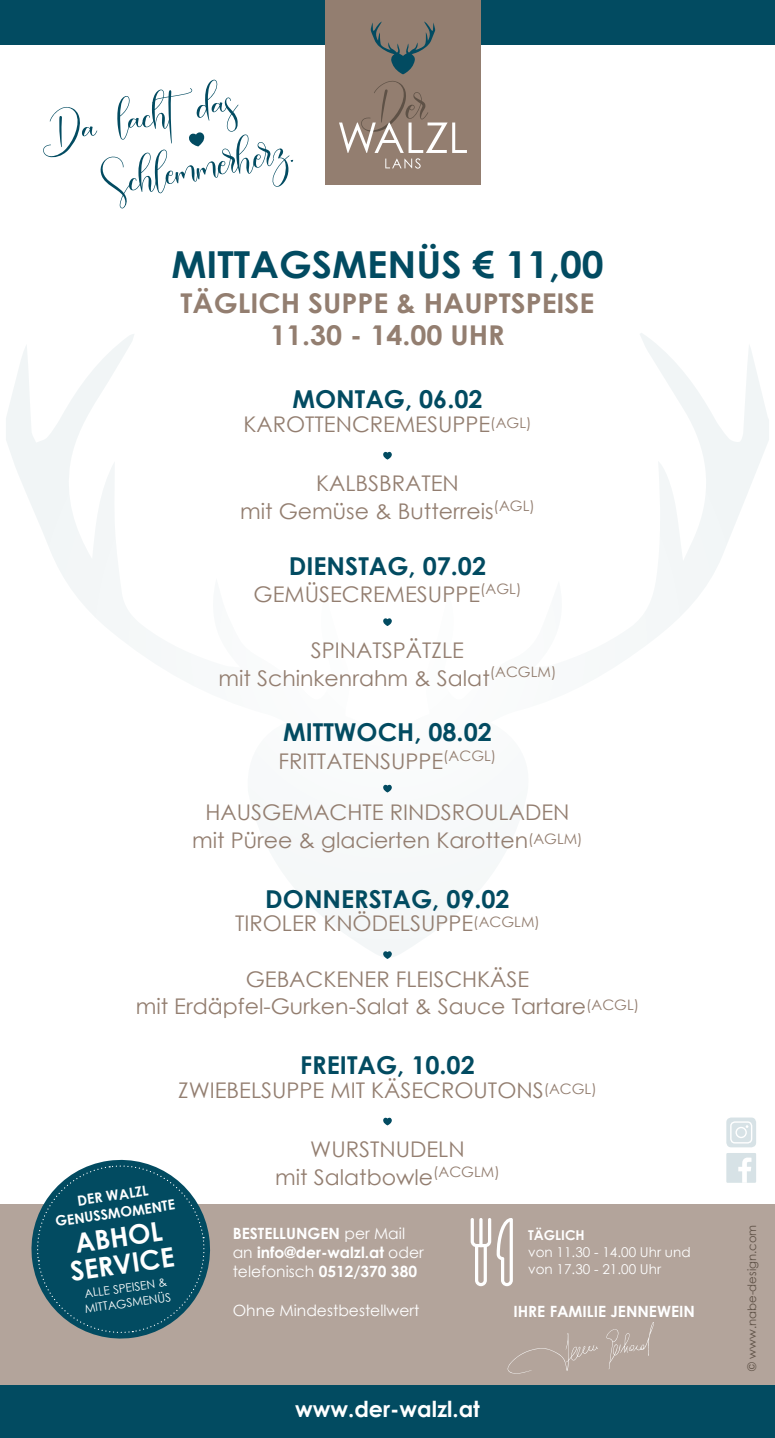
<style>
.page{position:relative;width:775px;height:1438px;background:#fff}
.page>*{position:absolute;margin:0;border:0;box-sizing:border-box;transform-origin:0 0}
.t1{font:64px "Paisley";color:#024b61}
.t2{font:700 37.12px "Century Gothic";color:#024b61;scale:1.05 1}
.t3{font:700 27.25px "Century Gothic";color:#937e70;scale:1.05 1}
.t4{font:700 26.88px "Century Gothic";color:#fff}
.t5{font:700 24.62px "Century Gothic";color:#024b61}
.t6{font:700 22.12px "Century Gothic";color:#fff}
.t7{font:21.62px "Century Gothic";color:#937e70}
.t8{font:700 15.5px/19.4px "Century Gothic";color:#fff}
.t9{font:15.5px "Century Gothic";color:#fff}
.t10{font:700 14px "Century Gothic";color:#fff}
.t11{font:13.5px "Century Gothic";color:#fff}
.t12{font:700 13.5px "Century Gothic";color:#fff}
.t13{font:11.75px "Century Gothic";color:#5e5146}
.t14{font:11.62px "Century Gothic";color:#fff}
.s1{font-weight:400}
</style>
<div class="page">
<svg style="left:6px;top:333px;width:763px;height:624px"></svg>
<div style="left:0;top:0;width:775px;height:44px;background:#024b61"></div>
<div style="left:325px;top:0;width:156px;height:184px;background:#937e70"></div>
<svg style="left:371px;top:22px;width:64px;height:52px"></svg>
<svg style="left:339px;top:81px;width:128px;height:88px"></svg>
<svg style="left:189px;top:132px;width:15px;height:14px"></svg>
<svg style="left:383px;top:451px;width:9px;height:8px"></svg>
<svg style="left:383px;top:618px;width:9px;height:8px"></svg>
<svg style="left:383px;top:784px;width:9px;height:8px"></svg>
<svg style="left:383px;top:951px;width:9px;height:8px"></svg>
<svg style="left:383px;top:1117px;width:9px;height:8px"></svg>
<div style="left:0;top:1204px;width:775px;height:234px;background:#b3a49b"></div>
<div style="left:0;top:1385px;width:775px;height:53px;background:#024b61"></div>
<svg style="left:726px;top:1117px;width:30px;height:30px"></svg>
<div style="left:730px;top:1121px;width:22px;height:22px;border:1px solid #fff;border-radius:4px"></div>
<div style="left:735px;top:1126px;width:12px;height:12px;border:1px solid #fff;border-radius:50%"></div>
<div style="left:726px;top:1153px;width:30px;height:29px;background:#d7e2e6"></div>
<svg style="left:738px;top:1157px;width:13px;height:25px"></svg>
<svg style="left:31px;top:1159px;width:180px;height:180px"></svg>
<svg style="left:497px;top:1218px;width:16px;height:68px"></svg>
<svg style="left:471px;top:1218px;width:20px;height:68px"></svg>
<svg style="left:479px;top:1218px;width:4px;height:29px"></svg>
<svg style="left:507px;top:1333px;width:91px;height:40px"></svg>
<svg style="left:606px;top:1322px;width:48px;height:47px"></svg>
<p class="t1" style="left:35px;top:102px;width:201px;rotate:-10deg">Da lacht das</p>
<p class="t1" style="left:97px;top:151px;width:195px;rotate:-10deg">Schlemmerherz.</p>
<p class="t2" style="left:171px;top:236px;width:413px">MITTAGSMENÜS € 11,00</p>
<p class="t3" style="left:181px;top:282px;width:396px">TÄGLICH SUPPE &amp; HAUPTSPEISE</p>
<p class="t3" style="left:270px;top:314px;width:225px">11.30 - 14.00 UHR</p>
<p class="t5" style="left:292px;top:380px;width:192px">MONTAG, 06.02</p>
<p class="t7" style="left:243px;top:409px;width:290px">KAROTTENCREMESUPPE<sup>(AGL)</sup></p>
<p class="t7" style="left:316px;top:468px;width:144px">KALBSBRATEN</p>
<p class="t7" style="left:240px;top:496px;width:296px">mit Gemüse &amp; Butterreis<sup>(AGL)</sup></p>
<p class="t5" style="left:289px;top:547px;width:199px">DIENSTAG, 07.02</p>
<p class="t7" style="left:254px;top:579px;width:269px">GEMÜSECREMESUPPE<sup>(AGL)</sup></p>
<p class="t7" style="left:311px;top:635px;width:155px">SPINATSPÄTZLE</p>
<p class="t7" style="left:219px;top:662px;width:339px">mit Schinkenrahm &amp; Salat<sup>(ACGLM)</sup></p>
<p class="t5" style="left:283px;top:713px;width:210px">MITTWOCH, 08.02</p>
<p class="t7" style="left:279px;top:746px;width:219px">FRITTATENSUPPE<sup>(ACGL)</sup></p>
<p class="t7" style="left:205px;top:797px;width:366px">HAUSGEMACHTE RINDSROULADEN</p>
<p class="t7" style="left:192px;top:825px;width:392px">mit Püree &amp; glacierten Karotten<sup>(AGLM)</sup></p>
<p class="t5" style="left:265px;top:880px;width:246px">DONNERSTAG, 09.02</p>
<p class="t7" style="left:235px;top:908px;width:306px">TIROLER KNÖDELSUPPE<sup>(ACGLM)</sup></p>
<p class="t7" style="left:246px;top:963px;width:285px">GEBACKENER FLEISCHKÄSE</p>
<p class="t7" style="left:136px;top:991px;width:505px">mit Erdäpfel-Gurken-Salat &amp; Sauce Tartare<sup>(ACGL)</sup></p>
<p class="t5" style="left:300px;top:1046px;width:176px">FREITAG, 10.02</p>
<p class="t7" style="left:178px;top:1074px;width:420px">ZWIEBELSUPPE MIT KÄSECROUTONS<sup>(ACGL)</sup></p>
<p class="t10" style="left:76px;top:1190px;width:73px;rotate:-8deg">DER WALZL</p>
<p class="t10" style="left:54px;top:1210px;width:122px;rotate:-8deg">GENUSSMOMENTE</p>
<p class="t4" style="left:72px;top:1223px;width:90px;rotate:-8deg">ABHOL</p>
<p class="t4" style="left:68px;top:1250px;width:106px;rotate:-8deg">SERVICE</p>
<p class="t14" style="left:83px;top:1285px;width:85px;rotate:-8deg">ALLE SPEISEN &amp;</p>
<p class="t14" style="left:84px;top:1300px;width:89px;rotate:-8deg">MITTAGSMENÜS</p>
<p class="t7" style="left:310px;top:1134px;width:156px">WURSTNUDELN</p>
<p class="t7" style="left:275px;top:1162px;width:226px">mit Salatbowle<sup>(ACGLM)</sup></p>
<p class="t8" style="left:233px;top:1222px;width:193px">BESTELLUNGEN <span class="s1">per Mail an</span> info@der-walzl.at <span class="s1">oder telefonisch</span> 0512/370 380</p>
<p class="t9" style="left:233px;top:1299px;width:188px">Ohne Mindestbestellwert</p>
<p class="t8" style="left:513px;top:1300px;width:183px">IHRE FAMILIE JENNEWEIN</p>
<p class="t12" style="left:528px;top:1225px;width:58px">TÄGLICH</p>
<p class="t11" style="left:528px;top:1242px;width:164px">von 11.30 - 14.00 Uhr und</p>
<p class="t11" style="left:528px;top:1259px;width:134px">von 17.30 - 21.00 Uhr</p>
<p class="t6" style="left:295px;top:1392px;width:186px">www.der-walzl.at</p>
<p class="t13" style="left:744px;top:1370px;width:148px;rotate:-90deg">© www.nabe-design.com</p>
</div>
